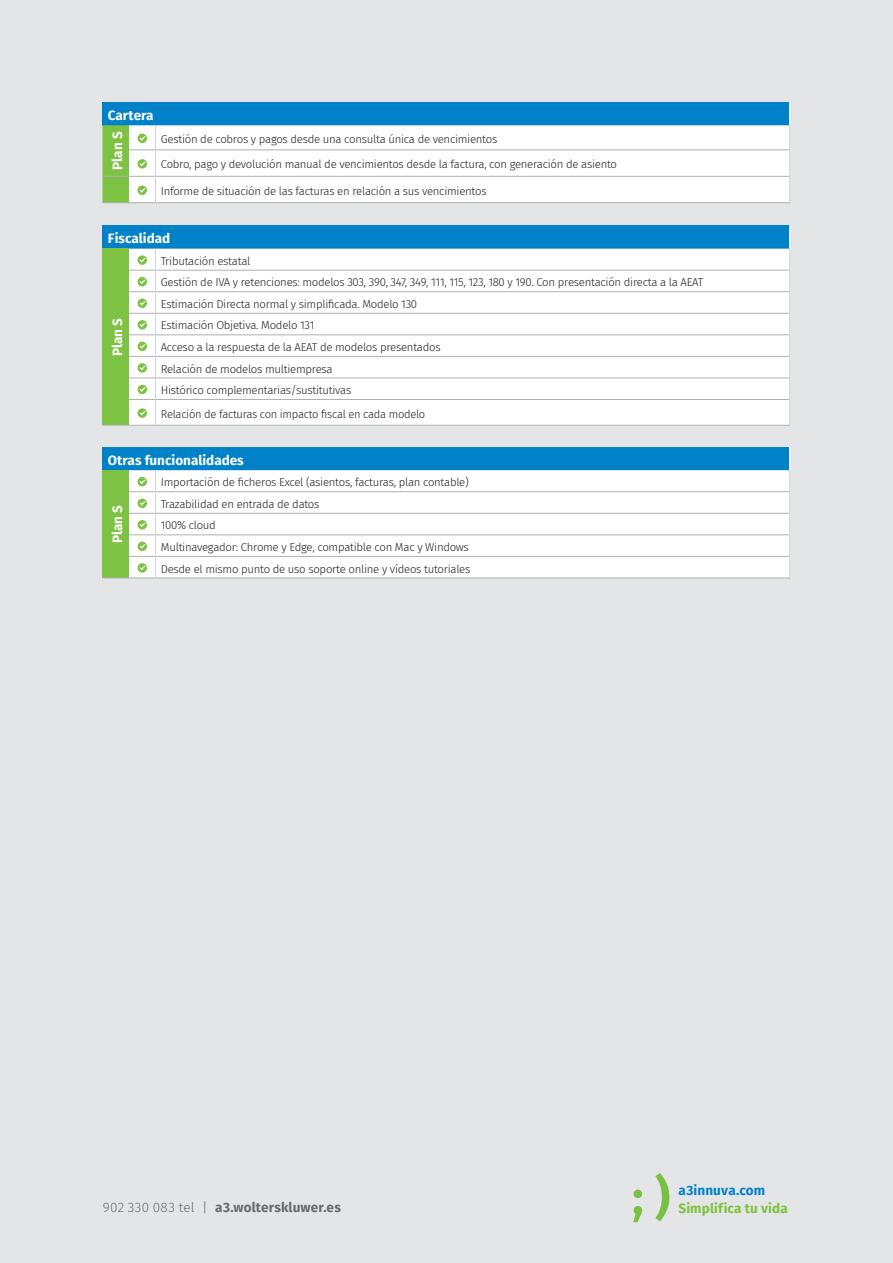
<style>
.page{position:relative;width:893px;height:1263px;background:#e4e5e6}
.page>*{position:absolute;margin:0;border:0;box-sizing:border-box;transform-origin:0 0}
.t1{font:700 13.5px "Fira Sans";color:#fff}
.t2{font:700 13.5px "Fira Sans";letter-spacing:.01em;color:#6a6b6d}
.t3{font:700 13.5px "Fira Sans";letter-spacing:.01em;color:#7fc241}
.t4{font:700 13.5px "Fira Sans";letter-spacing:.01em;color:#0082c8}
.t5{font:300 11.4px/21.6px "Fira Sans";letter-spacing:-.025em;color:#231f20}
.s1{font-weight:300}
</style>
<div class="page">
<svg style="left:633px;top:1189px;width:9px;height:33px"></svg>
<svg style="left:655px;top:1173px;width:14px;height:48px"></svg>
<div style="left:102px;top:225px;width:688px;height:24px;background:#0081c8"></div>
<div style="left:156px;top:249px;width:633px;height:175px;background:#fff"></div>
<hr style="left:156px;top:270px;width:633px;height:1px;background:#b0b1b3">
<hr style="left:156px;top:291px;width:633px;height:1px;background:#b0b1b3">
<hr style="left:156px;top:313px;width:633px;height:1px;background:#b0b1b3">
<hr style="left:156px;top:334px;width:633px;height:1px;background:#b0b1b3">
<hr style="left:156px;top:356px;width:633px;height:1px;background:#b0b1b3">
<hr style="left:156px;top:377px;width:633px;height:1px;background:#b0b1b3">
<hr style="left:156px;top:399px;width:633px;height:1px;background:#b0b1b3">
<hr style="left:155px;top:425px;width:635px;height:1px;background:#b0b1b3">
<svg style="left:789px;top:225px;width:1px;height:175px"></svg>
<svg style="left:102px;top:249px;width:54px;height:177px;background:#b3da92"></svg>
<div style="left:102px;top:447px;width:688px;height:23px;background:#0081c8"></div>
<div style="left:156px;top:470px;width:633px;height:107px;background:#fff"></div>
<hr style="left:156px;top:491px;width:633px;height:1px;background:#b0b1b3">
<hr style="left:156px;top:513px;width:633px;height:1px;background:#b0b1b3">
<hr style="left:156px;top:534px;width:633px;height:1px;background:#b0b1b3">
<hr style="left:156px;top:556px;width:633px;height:1px;background:#b0b1b3">
<hr style="left:155px;top:577px;width:635px;height:1px;background:#b0b1b3">
<svg style="left:789px;top:447px;width:1px;height:110px"></svg>
<svg style="left:102px;top:470px;width:54px;height:108px;background:#b5da95"></svg>
<div style="left:102px;top:102px;width:688px;height:23px;background:#0081c8"></div>
<div style="left:156px;top:125px;width:633px;height:77px;background:#fff"></div>
<hr style="left:156px;top:149px;width:633px;height:1px;background:#b0b1b3">
<hr style="left:156px;top:176px;width:633px;height:1px;background:#b0b1b3">
<hr style="left:155px;top:202px;width:635px;height:1px;background:#b0b1b3">
<svg style="left:789px;top:102px;width:1px;height:75px"></svg>
<svg style="left:102px;top:125px;width:54px;height:78px;background:#b7db99"></svg>
<p class="t1" style="left:108px;top:104px;width:47px">Cartera</p>
<p class="t1" style="left:106px;top:170px;width:40px;rotate:-90deg">Plan S</p>
<p class="t5" style="left:161px;top:128px;width:338px">Gestión de cobros y pagos desde una consulta única de vencimientos</p>
<p class="t5" style="left:161px;top:154px;width:458px">Cobro, pago y devolución manual de vencimientos desde la factura, con generación de asiento</p>
<p class="t5" style="left:161px;top:180px;width:327px">Informe de situación de las facturas en relación a sus vencimientos</p>
<p class="t1" style="left:108px;top:227px;width:64px">Fiscalidad</p>
<p class="t5" style="left:161px;top:250px;width:544px">Tributación estatal<br>Gestión de IVA y retenciones: modelos 303, 390, 347, 349, 111, 115, 123, 180 y 190. Con presentación directa a la AEAT Estimación Directa normal y simplificada. Modelo 130<br>Estimación Objetiva. Modelo 131<br>Acceso a la respuesta de la AEAT de modelos presentados<br>Relación de modelos multiempresa<br>Histórico complementarias/sustitutivas</p>
<p class="t5" style="left:161px;top:403px;width:266px">Relación de facturas con impacto fiscal en cada modelo</p>
<p class="t1" style="left:108px;top:449px;width:138px">Otras funcionalidades</p>
<p class="t1" style="left:106px;top:356px;width:40px;rotate:-90deg">Plan S</p>
<p class="t1" style="left:106px;top:543px;width:40px;rotate:-90deg">Plan S</p>
<p class="t5" style="left:161px;top:471px;width:311px">Importación de ficheros Excel (asientos, facturas, plan contable)<br>Trazabilidad en entrada de datos<br>100% cloud<br>Multinavegador: Chrome y Edge, compatible con Mac y Windows Desde el mismo punto de uso soporte online y vídeos tutoriales</p>
<p class="t2" style="left:103px;top:1196px;width:239px"><span class="s1">902 330 083 tel |</span> a3.wolterskluwer.es</p>
<p class="t4" style="left:679px;top:1178px;width:88px">a3innuva.com</p>
<p class="t3" style="left:679px;top:1196px;width:111px">Simplifica tu vida</p>
</div>
